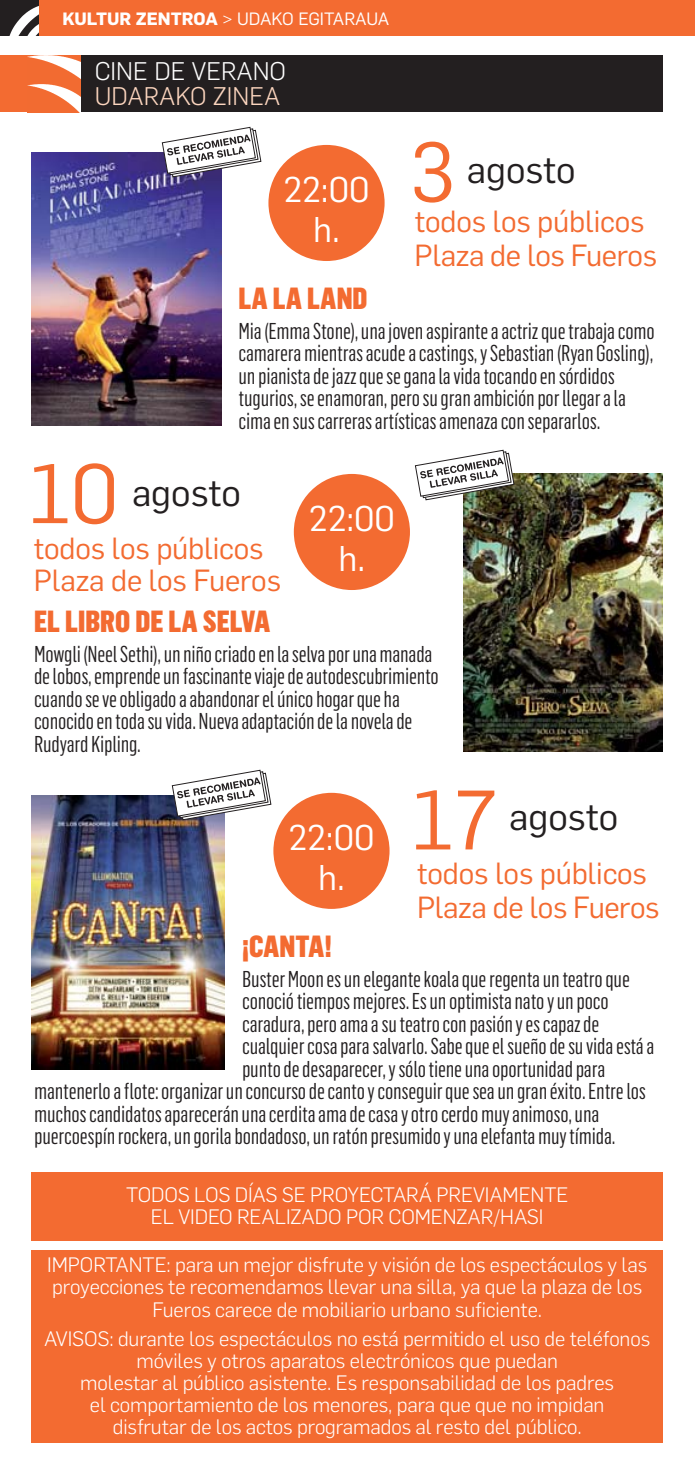
<style>
.page{position:relative;width:695px;height:1482px;background:#fff}
.page>*{position:absolute;margin:0;border:0;box-sizing:border-box;transform-origin:0 0}
.t1{font:37.5px "Flama";color:#231f20}
.t2{font:35px/40px "Flama";color:#fff;text-align:center}
.t3{font:30px/32.5px "Flama";letter-spacing:-.005em;color:#f36b31}
.t4{font:900 30px "Flama Condensed";color:#f36b31}
.t5{font:300 25px "Flama";color:#fff}
.t6{font:300 25px "Flama";color:#fdd6bf}
.t7{font:22.5px/22.5px "Flama Condensed";letter-spacing:-.01em;color:#231f20}
.t8{font:300 20.5px/22.2px "Flama";letter-spacing:-.005em;color:#fff;text-align:center}
.t9{font:17.5px "Flama";letter-spacing:-.01em;color:#fff}
.s1{font-weight:700}
.s2{font-size:82.5px;color:#f36b31}
.s3{font-size:35px;color:#fff}
</style>
<div class="page">
<div style="left:0;top:0;width:694px;height:36px;background:#f36b31"></div>
<div style="left:0;top:0;width:39px;height:36px;background:#231f20"></div>
<img style="left:9px;top:6px;width:30px;height:30px">
<img style="left:32px;top:152px;width:189px;height:273px">
<svg style="left:162px;top:127px;width:99px;height:50px"></svg>
<div style="left:33px;top:55px;width:629px;height:57px;background:#231f20"></div>
<div style="left:0;top:55px;width:80px;height:57px;background:#f36b31"></div>
<img style="left:28px;top:55px;width:52px;height:57px">
<div style="left:268px;top:145px;width:116px;height:116px;background:#f36b31;border-radius:50%"></div>
<div style="left:294px;top:474px;width:116px;height:116px;background:#f36b31;border-radius:50%"></div>
<img style="left:32px;top:795px;width:192px;height:274px">
<svg style="left:172px;top:769px;width:99px;height:51px"></svg>
<div style="left:273px;top:792px;width:116px;height:117px;background:#f36b31;border-radius:50%"></div>
<img style="left:463px;top:473px;width:198px;height:278px">
<svg style="left:414px;top:450px;width:100px;height:50px"></svg>
<div style="left:32px;top:1249px;width:630px;height:193px;background:#f36b31"></div>
<div style="left:32px;top:1172px;width:630px;height:68px;background:#f36b31"></div>
<p class="t9" style="left:62px;top:12px;width:328px"><span class="s1">KULTUR ZENTROA</span> &gt; UDAKO EGITARAUA</p>
<p class="t5" style="left:95px;top:62px;width:193px">CINE DE VERANO</p>
<p class="t6" style="left:95px;top:87px;width:187px">UDARAKO ZINEA</p>
<h2 class="t2" style="left:283px;top:173px;width:87px">22:00 h.</h2>
<h1 class="t1" style="left:409px;top:156px;width:167px"><span class="s2">3</span> agosto</h1>
<h3 class="t3" style="left:414px;top:208px;width:231px">todos los públicos</h3>
<h3 class="t3" style="left:414px;top:242px;width:244px">Plaza de los Fueros</h3>
<h3 class="t4" style="left:238px;top:288px;width:130px">LA LA LAND</h3>
<p class="t7" style="left:238px;top:321px;width:417px">Mia (Emma Stone), una joven aspirante a actriz que trabaja como camarera mientras acude a castings, y Sebastian (Ryan Gosling), un pianista de jazz que se gana la vida tocando en sórdidos tugurios, se enamoran, pero su gran ambición por llegar a la cima en sus carreras artísticas amenaza con separarlos.</p>
<h1 class="t1" style="left:29px;top:479px;width:213px"><span class="s2">10</span> agosto</h1>
<h3 class="t3" style="left:34px;top:534px;width:249px">todos los públicos<br>Plaza de los Fueros</h3>
<h2 class="t2" style="left:309px;top:502px;width:87px">22:00 h.</h2>
<h3 class="t4" style="left:34px;top:610px;width:238px">EL LIBRO DE LA SELVA</h3>
<p class="t7" style="left:34px;top:644px;width:406px">Mowgli (Neel Sethi), un niño criado en la selva por una manada de lobos, emprende un fascinante viaje de autodescubrimiento cuando se ve obligado a abandonar el único hogar que ha conocido en toda su vida. Nueva adaptación de la novela de Rudyard Kipling.</p>
<h1 class="t1" style="left:412px;top:803px;width:207px"><span class="s2">17</span> agosto</h1>
<h2 class="t2" style="left:288px;top:820px;width:87px">22:00</h2>
<h3 class="t3" style="left:318px;top:860px;width:330px"><span class="s3">h.</span> todos los públicos</h3>
<h3 class="t3" style="left:417px;top:894px;width:244px">Plaza de los Fueros</h3>
<h3 class="t4" style="left:242px;top:935px;width:91px">¡CANTA!</h3>
<p class="t7" style="left:242px;top:969px;width:389px">Buster Moon es un elegante koala que regenta un teatro que</p>
<p class="t7" style="left:242px;top:991px;width:368px">conoció tiempos mejores. Es un optimista nato y un poco</p>
<p class="t7" style="left:242px;top:1014px;width:359px">caradura, pero ama a su teatro con pasión y es capaz de</p>
<p class="t7" style="left:242px;top:1036px;width:413px">cualquier cosa para salvarlo. Sabe que el sueño de su vida está a</p>
<p class="t7" style="left:242px;top:1059px;width:365px">punto de desaparecer, y sólo tiene una oportunidad para</p>
<p class="t7" style="left:34px;top:1081px;width:613px">mantenerlo a flote: organizar un concurso de canto y conseguir que sea un gran éxito. Entre los</p>
<p class="t7" style="left:34px;top:1104px;width:566px">muchos candidatos aparecerán una cerdita ama de casa y otro cerdo muy animoso, una</p>
<p class="t7" style="left:34px;top:1126px;width:582px">puercoespín rockera, un gorila bondadoso, un ratón presumido y una elefanta muy tímida.</p>
<p class="t8" style="left:126px;top:1186px;width:444px">TODOS LOS DÍAS SE PROYECTARÁ PREVIAMENTE<br>EL VIDEO REALIZADO POR COMENZAR/HASI</p>
<p class="t8" style="left:47px;top:1255px;width:601px">IMPORTANTE: para un mejor disfrute y visión de los espectáculos y las proyecciones te recomendamos llevar una silla, ya que la plaza de los<br>Fueros carece de mobiliario urbano suficiente.</p>
<p class="t8" style="left:44px;top:1329px;width:607px">AVISOS: durante los espectáculos no está permitido el uso de teléfonos móviles y otros aparatos electrónicos que puedan<br>molestar al público asistente. Es responsabilidad de los padres<br>el comportamiento de los menores, para que que no impidan<br>disfrutar de los actos programados al resto del público.</p>
</div>
